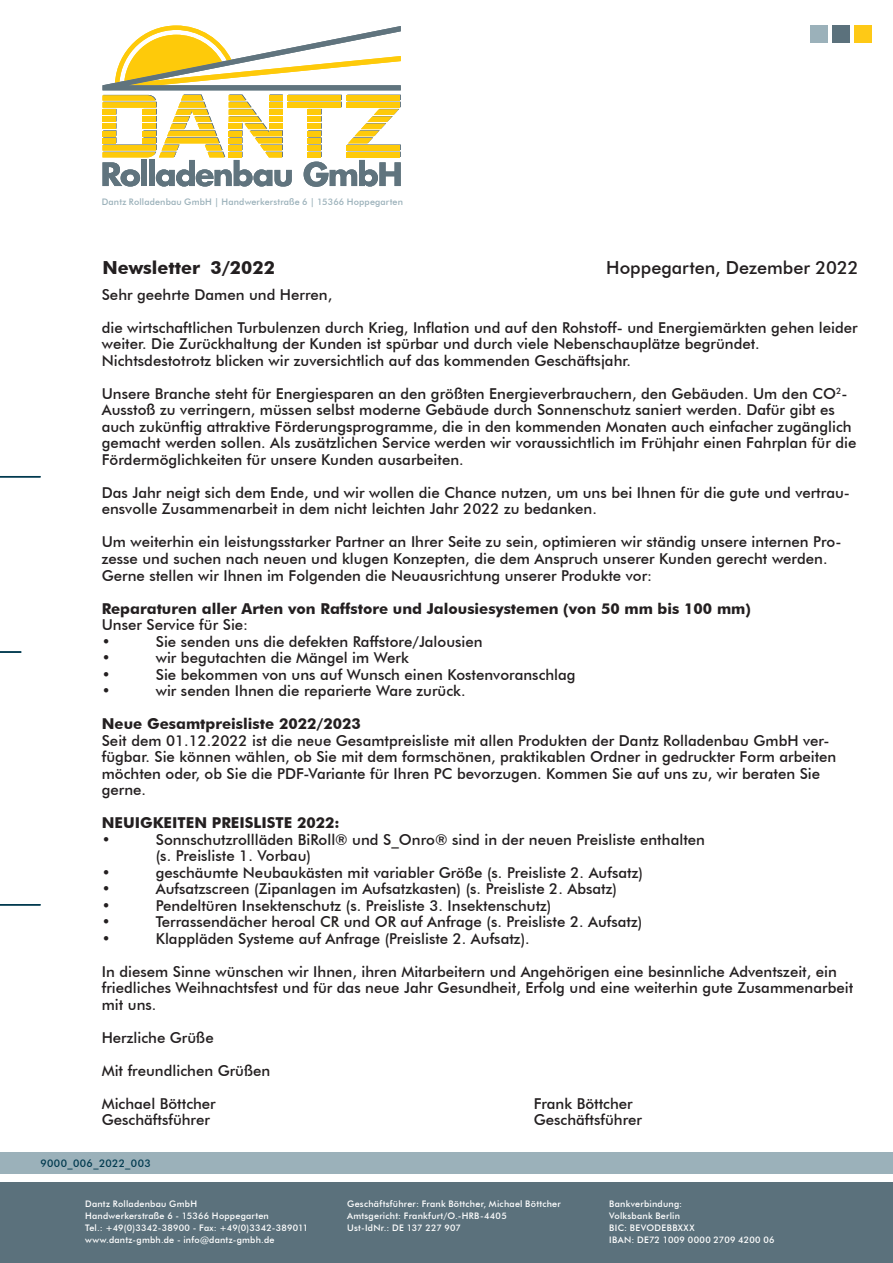
<style>
.page{position:relative;width:893px;height:1263px;background:#fff}
.page>*{position:absolute;margin:0;border:0;box-sizing:border-box;transform-origin:0 0}
.t1{font:500 18px "Futura BT";color:#231f20}
.t2{font:700 18px "Futura BT";color:#231f20}
.t3{font:500 15px/16.5px "Futura BT";color:#231f20}
.t4{font:700 15px "Futura BT";color:#231f20}
.t5{font:500 10.5px "Futura BT";letter-spacing:.02em;color:#fff}
.t6{font:500 10.5px "Futura BT";letter-spacing:.025em;color:#013a4f}
.t7{font:500 10.5px "Futura BT";letter-spacing:.04em;color:#fff}
.t8{font:500 9px/12px "Futura BT";letter-spacing:.025em;color:#fff}
.t9{font:500 9px "Futura BT";letter-spacing:.015em;color:#9bb1ba}
</style>
<div class="page">
<div style="left:0;top:1182px;width:893px;height:81px;background:#5b717c"></div>
<div style="left:0;top:1152px;width:893px;height:22px;background:#9bb1ba"></div>
<div style="left:810px;top:26px;width:17px;height:17px;background:#9bb1ba"></div>
<div style="left:832px;top:26px;width:18px;height:17px;background:#5b717c"></div>
<div style="left:854px;top:26px;width:18px;height:17px;background:#fec916"></div>
<svg style="left:102px;top:26px;width:299px;height:161px"></svg>
<div style="left:269px;top:109px;width:13px;height:6px;background:#feca0a"></div>
<div style="left:269px;top:124px;width:13px;height:5px;background:#feca0a"></div>
<div style="left:269px;top:117px;width:13px;height:5px;background:#feca0a"></div>
<hr style="left:0;top:476px;width:41px;height:1px;background:#013a4f">
<hr style="left:0;top:904px;width:41px;height:1px;background:#013a4f">
<hr style="left:0;top:651px;width:21px;height:2px;background:#013a4f">
<p class="t9" style="left:102px;top:197px;width:303px">Dantz Rolladenbau GmbH | Handwerkerstraße 6 | 15366 Hoppegarten</p>
<p class="t2" style="left:102px;top:256px;width:174px">Newsletter 3/2022</p>
<p class="t1" style="left:606px;top:256px;width:254px">Hoppegarten, Dezember 2022</p>
<p class="t3" style="left:102px;top:286px;width:232px">Sehr geehrte Damen und Herren,</p>
<p class="t3" style="left:102px;top:319px;width:757px">die wirtschaftlichen Turbulenzen durch Krieg, Inflation und auf den Rohstoff- und Energiemärkten gehen leider weiter. Die Zurückhaltung der Kunden ist spürbar und durch viele Nebenschauplätze begründet.</p>
<p class="t3" style="left:102px;top:352px;width:531px">Nichtsdestotrotz blicken wir zuversichtlich auf das kommenden Geschäftsjahr.</p>
<p class="t3" style="left:102px;top:385px;width:756px">Unsere Branche steht für Energiesparen an den größten Energieverbrauchern, den Gebäuden. Um den CO<sup>2</sup>- Ausstoß zu verringern, müssen selbst moderne Gebäude durch Sonnenschutz saniert werden. Dafür gibt es auch zukünftig attraktive Förderungsprogramme, die in den kommenden Monaten auch einfacher zugänglich gemacht werden sollen. Als zusätzlichen Service werden wir voraussichtlich im Frühjahr einen Fahrplan für die Fördermöglichkeiten für unsere Kunden ausarbeiten.</p>
<p class="t3" style="left:102px;top:484px;width:750px">Das Jahr neigt sich dem Ende, und wir wollen die Chance nutzen, um uns bei Ihnen für die gute und vertrau&shy;ensvolle Zusammenarbeit in dem nicht leichten Jahr 2022 zu bedanken.</p>
<p class="t3" style="left:102px;top:534px;width:741px">Um weiterhin ein leistungsstarker Partner an Ihrer Seite zu sein, optimieren wir ständig unsere internen Pro&shy;zesse und suchen nach neuen und klugen Konzepten, die dem Anspruch unserer Kunden gerecht werden.<br>Gerne stellen wir Ihnen im Folgenden die Neuausrichtung unserer Produkte vor:</p>
<p class="t4" style="left:102px;top:599px;width:651px">Reparaturen aller Arten von Raffstore und Jalousiesystemen (von 50 mm bis 100 mm)</p>
<p class="t3" style="left:102px;top:616px;width:148px">Unser Service für Sie:</p>
<p class="t3" style="left:102px;top:633px;width:10px">•</p>
<p class="t3" style="left:156px;top:633px;width:328px">Sie senden uns die defekten Raffstore/Jalousien</p>
<p class="t3" style="left:102px;top:649px;width:10px">•</p>
<p class="t3" style="left:156px;top:649px;width:255px">wir begutachten die Mängel im Werk</p>
<p class="t3" style="left:102px;top:666px;width:10px">•</p>
<p class="t3" style="left:156px;top:666px;width:421px">Sie bekommen von uns auf Wunsch einen Kostenvoranschlag</p>
<p class="t3" style="left:102px;top:682px;width:10px">•</p>
<p class="t3" style="left:156px;top:682px;width:311px">wir senden Ihnen die reparierte Ware zurück.</p>
<p class="t4" style="left:102px;top:714px;width:261px">Neue Gesamtpreisliste 2022/2023</p>
<p class="t3" style="left:102px;top:732px;width:736px">Seit dem 01.12.2022 ist die neue Gesamtpreisliste mit allen Produkten der Dantz Rolladenbau GmbH ver&shy;fügbar. Sie können wählen, ob Sie mit dem formschönen, praktikablen Ordner in gedruckter Form arbeiten möchten oder, ob Sie die PDF-Variante für Ihren PC bevorzugen. Kommen Sie auf uns zu, wir beraten Sie gerne.</p>
<p class="t4" style="left:102px;top:813px;width:240px">NEUIGKEITEN PREISLISTE 2022:</p>
<p class="t3" style="left:102px;top:831px;width:10px">•</p>
<p class="t3" style="left:156px;top:831px;width:551px">Sonnschutzrollläden BiRoll® und S_Onro® sind in der neuen Preisliste enthalten (s. Preisliste 1. Vorbau)</p>
<p class="t3" style="left:102px;top:864px;width:10px">•</p>
<p class="t3" style="left:156px;top:864px;width:489px">geschäumte Neubaukästen mit variabler Größe (s. Preisliste 2. Aufsatz)</p>
<p class="t3" style="left:102px;top:880px;width:10px">•</p>
<p class="t3" style="left:156px;top:880px;width:463px">Aufsatzscreen (Zipanlagen im Aufsatzkasten) (s. Preisliste 2. Absatz)</p>
<p class="t3" style="left:102px;top:897px;width:10px">•</p>
<p class="t3" style="left:156px;top:897px;width:397px">Pendeltüren Insektenschutz (s. Preisliste 3. Insektenschutz)</p>
<p class="t3" style="left:102px;top:913px;width:10px">•</p>
<p class="t3" style="left:156px;top:913px;width:488px">Terrassendächer heroal CR und OR auf Anfrage (s. Preisliste 2. Aufsatz)</p>
<p class="t3" style="left:102px;top:930px;width:10px">•</p>
<p class="t3" style="left:156px;top:930px;width:375px">Klappläden Systeme auf Anfrage (Preisliste 2. Aufsatz).</p>
<p class="t3" style="left:102px;top:963px;width:753px">In diesem Sinne wünschen wir Ihnen, ihren Mitarbeitern und Angehörigen eine besinnliche Adventszeit, ein friedliches Weihnachtsfest und für das neue Jahr Gesundheit, Erfolg und eine weiterhin gute Zusammenarbeit mit uns.</p>
<p class="t3" style="left:102px;top:1029px;width:113px">Herzliche Grüße</p>
<p class="t3" style="left:102px;top:1062px;width:170px">Mit freundlichen Grüßen</p>
<p class="t3" style="left:102px;top:1095px;width:116px">Michael Böttcher</p>
<p class="t3" style="left:534px;top:1095px;width:100px">Frank Böttcher</p>
<p class="t3" style="left:102px;top:1111px;width:110px">Geschäftsführer</p>
<p class="t3" style="left:534px;top:1111px;width:110px">Geschäftsführer</p>
<p class="t6" style="left:41px;top:1157px;width:112px">9000_006_2022_003</p>
<p class="t8" style="left:85px;top:1198px;width:225px">Dantz Rolladenbau GmbH<br>Handwerkerstraße 6 - 15366 Hoppegarten<br>Tel.: +49(0)3342-38900 - Fax: +49(0)3342-389011 www.dantz-gmbh.de - info@dantz-gmbh.de</p>
<p class="t8" style="left:347px;top:1198px;width:215px">Geschäftsführer: Frank Böttcher, Michael Böttcher<br>Amtsgericht: Frankfurt/O.-HRB-4405<br>Ust-IdNr.: DE 137 227 907</p>
<p class="t8" style="left:609px;top:1198px;width:167px">Bankverbindung:<br>Volksbank Berlin<br>BIC: BEVODEBBXXX<br>IBAN: DE72 1009 0000 2709 4200 06</p>
<p class="t7" style="left:410px;top:1202px;width:81px">BIC: BEVODEBB</p>
<p class="t5" style="left:41px;top:1216px;width:102px">15366 Hoppegarten</p>
<p class="t5" style="left:225px;top:1216px;width:135px">Mail: info@dantz-gmbh.de</p>
<p class="t5" style="left:636px;top:1229px;width:43px">Böttcher</p>
</div>
